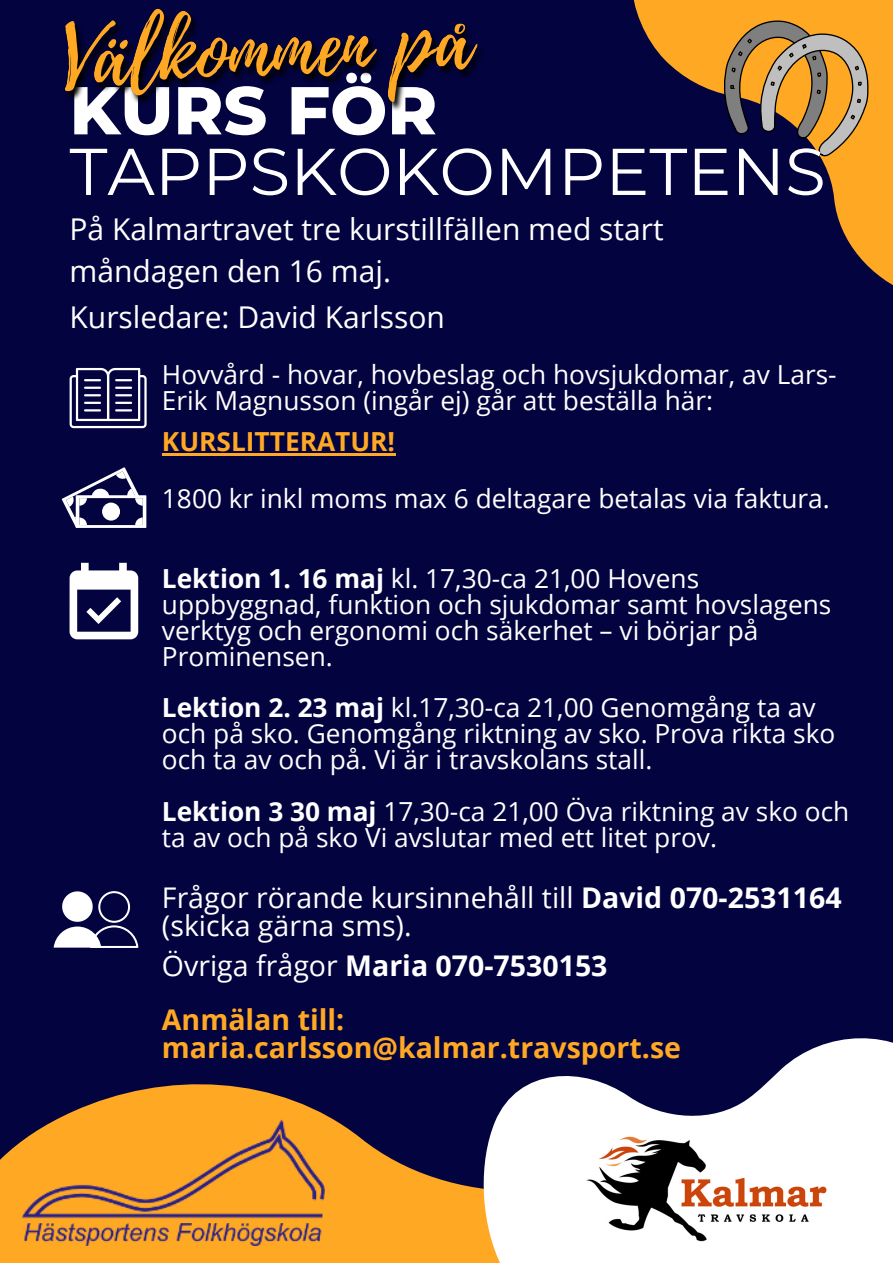
<style>
.page{position:relative;width:893px;height:1263px;background:#030340}
.page>*{position:absolute;margin:0;border:0;box-sizing:border-box;transform-origin:0 0}
.t1{font:800 67.5px "Montserrat";color:#fff}
.t2{font:66px "Montserrat";color:#fff}
.t3{font:30px/41.6px "Open Sans";color:#fff}
.t4{font:28.5px/28.1px "Open Sans";color:#fff}
.t5{font:700 28.5px/28.1px "Open Sans";color:#ffa823}
.t6{font:700 28.5px "Open Sans";color:#fff}
.t7{font:26.25px/25.9px "Open Sans";color:#fff}
.t8{font:700 26.25px "Open Sans";color:#ffa823}
.s1{font-weight:700}
.s2{font-weight:400}
</style>
<div class="page">
<svg style="left:0;top:1084px;width:426px;height:179px;fill:#ffa823"></svg>
<svg style="left:426px;top:1038px;width:467px;height:225px;fill:#fff"></svg>
<svg style="left:633px;top:0;width:260px;height:285px"></svg>
<svg style="left:70px;top:563px;width:68px;height:76px"></svg>
<img style="left:22px;top:1119px;width:302px;height:126px">
<svg style="left:720px;top:15px;width:168px;height:151px"></svg>
<div style="left:76px;top:495px;width:70px;height:33px;background:#fff"></div>
<svg style="left:62px;top:467px;width:81px;height:61px"></svg>
<svg style="left:70px;top:368px;width:77px;height:60px"></svg>
<svg style="left:54px;top:891px;width:84px;height:57px"></svg>
<img style="left:567px;top:1119px;width:278px;height:140px">
<img style="left:65px;top:8px;width:417px;height:101px">
<hr style="left:162px;top:453px;width:233px;height:2px;background:#ffa823">
<p class="t1" style="left:70px;top:69px;width:369px">KURS FÖR</p>
<p class="t2" style="left:70px;top:131px;width:757px">TAPPSKOKOMPETENS</p>
<p class="t3" style="left:70px;top:207px;width:595px">På Kalmartravet tre kurstillfällen med start måndagen den 16 maj.</p>
<p class="t3" style="left:70px;top:295px;width:377px">Kursledare: David Karlsson</p>
<p class="t7" style="left:162px;top:361px;width:676px">Hovvård - hovar, hovbeslag och hovsjukdomar, av Lars-<br>Erik Magnusson (ingår ej) går att beställa här:</p>
<p class="t8" style="left:162px;top:423px;width:235px">KURSLITTERATUR!</p>
<p class="t7" style="left:162px;top:484px;width:669px">1800 kr inkl moms max 6 deltagare betalas via faktura.</p>
<p class="t7" style="left:162px;top:565px;width:671px"><span class="s1">Lektion 1. 16 maj</span> kl. 17,30-ca 21,00 Hovens uppbyggnad, funktion och sjukdomar samt hovslagens verktyg och ergonomi och säkerhet – vi börjar på Prominensen.</p>
<p class="t7" style="left:162px;top:694px;width:675px"><span class="s1">Lektion 2. 23 maj</span> kl.17,30-ca 21,00 Genomgång ta av och på sko. Genomgång riktning av sko. Prova rikta sko och ta av och på. Vi är i travskolans stall.</p>
<p class="t7" style="left:162px;top:798px;width:689px"><span class="s1">Lektion 3 30 maj</span> 17,30-ca 21,00 Öva riktning av sko och ta av och på sko Vi avslutar med ett litet prov.</p>
<p class="t4" style="left:162px;top:883px;width:681px">Frågor rörande kursinnehåll till <span class="s1">David 070-2531164 </span>(skicka gärna sms).</p>
<p class="t6" style="left:162px;top:945px;width:447px"><span class="s2">Övriga frågor</span> Maria 070-7530153</p>
<p class="t5" style="left:162px;top:1004px;width:520px">Anmälan till: maria.carlsson@kalmar.travsport.se</p>
</div>
